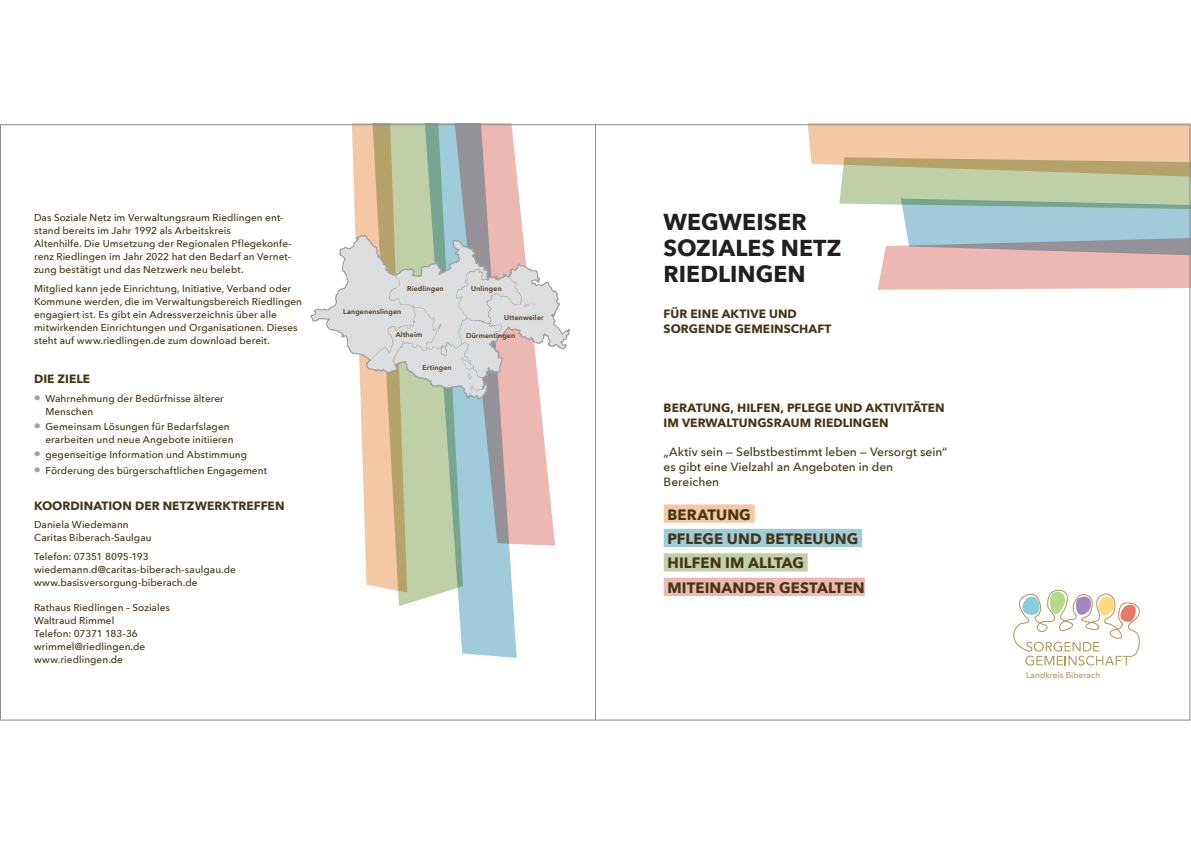
<style>
.page{position:relative;width:1191px;height:842px;background:#fff}
.page>*{position:absolute;margin:0;border:0;box-sizing:border-box;transform-origin:0 0}
.t1{font:700 23px/26px "Avenir Next";color:#231f20}
.t2{font:700 15px/24.4px "Avenir Next";letter-spacing:.005em;color:#453514}
.t3{font:700 12px/15px "Avenir Next";letter-spacing:.005em;color:#453514}
.t4{font:500 12px/15px "Avenir Next";letter-spacing:-.005em;color:#453514}
.t5{font:500 10px/13px "Avenir Next";letter-spacing:.005em;color:#453514}
.t6{font:500 8.5px "Avenir Next";color:#b6955b}
.t7{font:600 7px "Avenir Next";letter-spacing:.025em;color:#453514}
.s1{font-family:"Arial";font-weight:700;font-size:18px;color:#a0a2a5}
</style>
<div class="page">
<svg style="left:424px;top:592px;width:93px;height:66px;fill:#a0cbdb"></svg>
<svg style="left:312px;top:123px;width:256px;height:469px"></svg>
<svg style="left:1013px;top:590px;width:127px;height:75px"></svg>
<svg style="left:807px;top:123px;width:384px;height:167px"></svg>
<div style="left:664px;top:504px;width:90px;height:19px;background:#f4c8a3"></div>
<div style="left:664px;top:529px;width:198px;height:18px;background:#a0cbdb"></div>
<div style="left:664px;top:553px;width:143px;height:18px;background:#bfd0a8"></div>
<div style="left:664px;top:578px;width:200px;height:18px;background:#ecb8b1"></div>
<hr style="left:595px;top:124px;width:1px;height:597px;background:#8a8c8f">
<p class="t5" style="left:34px;top:211px;width:259px">Das Soziale Netz im Verwaltungsraum Riedlingen ent&shy;stand bereits im Jahr 1992 als Arbeitskreis<br>Altenhilfe. Die Umsetzung der Regionalen Pflegekonfe&shy;renz Riedlingen im Jahr 2022 hat den Bedarf an Vernet&shy;zung bestätigt und das Netzwerk neu belebt.</p>
<p class="t5" style="left:34px;top:282px;width:269px">Mitglied kann jede Einrichtung, Initiative, Verband oder Kommune werden, die im Verwaltungsbereich Riedlingen engagiert ist. Es gibt ein Adressverzeichnis über alle mitwirkenden Einrichtungen und Organisa tionen. Dieses steht auf www.riedlingen.de zum download bereit.</p>
<p class="t3" style="left:34px;top:371px;width:58px">DIE ZIELE</p>
<p class="t5" style="left:45px;top:392px;width:180px;text-indent:-11px"><span class="s1">•</span> Wahrnehmung der Bedürfnisse älterer<br>Menschen</p>
<p class="t5" style="left:45px;top:420px;width:190px;text-indent:-11px"><span class="s1">•</span> Gemeinsam Lösungen für Bedarfslagen erarbeiten und neue Angebote initiieren</p>
<p class="t5" style="left:34px;top:448px;width:215px"><span class="s1">•</span> gegenseitige Information und Abstimmung</p>
<p class="t5" style="left:34px;top:464px;width:234px"><span class="s1">•</span> Förderung des bürgerschaftlichen Engagement</p>
<p class="t3" style="left:34px;top:498px;width:252px">KOORDINATION DER NETZWERKTREFFEN</p>
<p class="t5" style="left:34px;top:518px;width:119px">Daniela Wiedemann<br>Caritas Biberach-Saulgau</p>
<p class="t5" style="left:34px;top:550px;width:203px">Telefon: 07351 8095-193 wiedemann.d@caritas-biberach-saulgau.de www.basisversorgung-biberach.de</p>
<p class="t5" style="left:34px;top:601px;width:137px">Rathaus Riedlingen – Soziales<br>Waltraud Rimmel<br>Telefon: 07371 183-36 wrimmel@riedlingen.de www.riedlingen.de</p>
<p class="t7" style="left:407px;top:282px;width:38px">Riedlingen</p>
<p class="t7" style="left:396px;top:329px;width:28px">Altheim</p>
<p class="t7" style="left:466px;top:329px;width:51px">Dürmentingen</p>
<p class="t7" style="left:422px;top:361px;width:31px">Ertingen</p>
<p class="t7" style="left:471px;top:282px;width:32px">Unlingen</p>
<p class="t7" style="left:343px;top:306px;width:60px">Langenenslingen</p>
<p class="t7" style="left:504px;top:311px;width:41px">Uttenweiler</p>
<h1 class="t1" style="left:663px;top:209px;width:179px">WEGWEISER<br>SOZIALES NETZ<br>RIEDLINGEN</h1>
<p class="t3" style="left:663px;top:306px;width:169px">FÜR EINE AKTIVE UND<br>SORGENDE GEMEINSCHAFT</p>
<p class="t3" style="left:663px;top:400px;width:282px">BERATUNG, HILFEN, PFLEGE UND AKTIVITÄTEN<br>IM VERWALTUNGSRAUM RIEDLINGEN</p>
<p class="t4" style="left:663px;top:444px;width:285px">„Aktiv sein — Selbstbestimmt leben — Versorgt sein“ es gibt eine Vielzahl an Angeboten in den<br>Bereichen</p>
<h2 class="t2" style="left:667px;top:502px;width:199px">BERATUNG<br>PFLEGE UND BETREUUNG<br>HILFEN IM ALLTAG<br>MITEINANDER GESTALTEN</h2>
<p class="t6" style="left:1026px;top:670px;width:76px">Landkreis Biberach</p>
</div>
